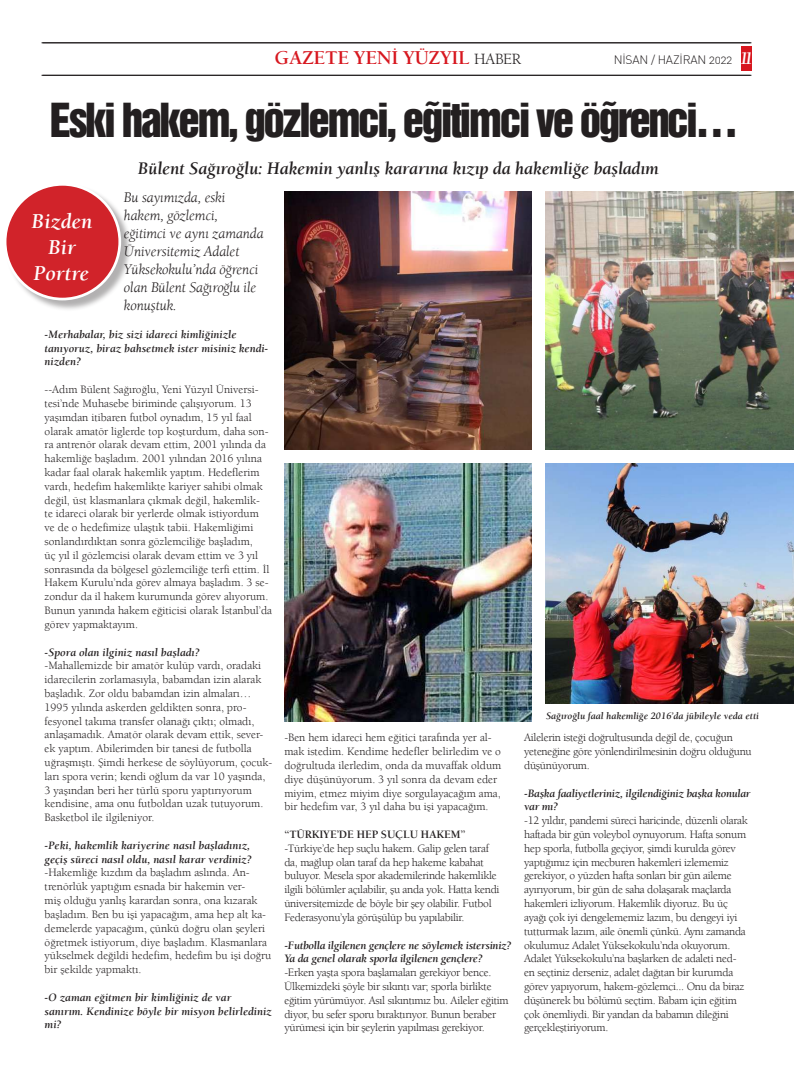
<style>
.page{position:relative;width:794px;height:1078px;background:#fff}
.page>*{position:absolute;margin:0;border:0;box-sizing:border-box;transform-origin:0 0}
.t1{font:43px "Helvetica Inserat";letter-spacing:-.06em;color:#231f20}
.t2{font:italic 700 21.6px/25.9px "Berkeley Oldstyle";color:#fff;text-align:center}
.t3{font:700 20px "Berkeley Oldstyle";letter-spacing:-.02em;color:#d7171f}
.t4{font:italic 700 18px "Berkeley Oldstyle";letter-spacing:-.01em;color:#231f20}
.t5{font:italic 15px/18px "Berkeley Oldstyle";letter-spacing:-.01em;color:#231f20}
.t6{font:12px "DIN Light Alternate";letter-spacing:-.015em;color:#231f20}
.t7{font:11.5px/13.8px "Berkeley Oldstyle";color:#231f20}
.t8{font:11.5px/13.8px "Berkeley Oldstyle";letter-spacing:-.025em;color:#231f20}
.t9{font:italic 700 11.5px/13.8px "Berkeley Oldstyle";color:#231f20}
.t10{font:italic 700 11.5px/13.8px "Berkeley Oldstyle";letter-spacing:-.025em;color:#231f20}
.t11{font:700 11.5px "Berkeley Oldstyle";letter-spacing:-.01em;color:#231f20}
.t12{font:italic 700 10px "Berkeley Oldstyle";color:#231f20}
.s1{font-weight:400;font-size:16px;color:#231f20}
.s2{font-family:"Berkeley Oldstyle";font-weight:700;font-style:italic;font-size:18px;color:#fff}
</style>
<div class="page">
<hr style="left:43px;top:43px;width:708px;height:1px;background:#231f20">
<hr style="left:43px;top:75px;width:708px;height:1px;background:#231f20">
<div style="left:741px;top:46px;width:10px;height:25px;background:#d7171f"></div>
<hr style="left:42px;top:43px;width:708px;height:1px;background:#231f20">
<hr style="left:42px;top:75px;width:708px;height:1px;background:#231f20">
<div style="left:5px;top:184px;width:127px;height:128px;background:#231f20;opacity:.35"></div>
<div style="left:5px;top:184px;width:115px;height:115px;background:#d1232a;border-radius:50%"></div>
<div style="left:4px;top:183px;width:117px;height:117px;border:3px solid #fff;border-radius:50%"></div>
<img style="left:284px;top:191px;width:248px;height:258px">
<img style="left:546px;top:191px;width:247px;height:258px">
<img style="left:284px;top:463px;width:248px;height:258px">
<img style="left:546px;top:463px;width:247px;height:240px">
<h3 class="t3" style="left:275px;top:45px;width:248px">GAZETE YENİ YÜZYIL <span class="s1">HABER</span></h3>
<p class="t6" style="left:614px;top:53px;width:141px">NİSAN / HAZİRAN 2022 <span class="s2">11</span></p>
<h1 class="t1" style="left:50px;top:94px;width:690px">Eski hakem, gözlemci, eğitimci ve öğrenci…</h1>
<h3 class="t4" style="left:138px;top:157px;width:522px">Bülent Sağıroğlu: Hakemin yanlış kararına kızıp da hakemliğe başladım</h3>
<h3 class="t5" style="left:124px;top:188px;width:141px">Bu sayımızda, eski hakem, gözlemci, eğitimci ve aynı zamanda<br>Üniversitemiz Adalet<br>Yüksekokulu’nda öğrenci olan Bülent Sağıroğlu ile konuştuk.</h3>
<p class="t9" style="left:45px;top:327px;width:225px">-Merhabalar, biz sizi idareci kimliğinizle tanıyoruz, biraz bahsetmek ister misiniz kendi&shy;nizden?</p>
<p class="t7" style="left:45px;top:382px;width:229px">--Adım Bülent Sağıroğlu, Yeni Yüzyıl Üniversi&shy;tesi’nde Muhasebe biriminde çalışıyorum. 13 yaşımdan itibaren futbol oynadım, 15 yıl faal olarak amatör liglerde top koşturdum, daha son&shy;ra antrenör olarak devam ettim, 2001 yılında da hakemliğe başladım. 2001 yılından 2016 yılına kadar faal olarak hakemlik yaptım. Hedeflerim vardı, hedefim hakemlikte kariyer sahibi olmak değil, üst klasmanlara çıkmak değil, hakemlik-<br>te idareci olarak bir yerlerde olmak istiyordum<br>ve de o hedefimize ulaştık tabii. Hakemliğimi sonlandırdıktan sonra gözlemciliğe başladım,<br>üç yıl il gözlemcisi olarak devam ettim ve 3 yıl sonrasında da bölgesel gözlemciliğe terfi ettim. İl Hakem Kurulu’nda görev almaya başladım. 3 se&shy;zondur da il hakem kurumunda görev alıyorum.<br>Bunun yanında hakem eğiticisi olarak İstanbul’da görev yapmaktayım.</p>
<p class="t9" style="left:45px;top:644px;width:157px">-Spora olan ilginiz nasıl başladı?</p>
<p class="t7" style="left:45px;top:658px;width:229px">-Mahallemizde bir amatör kulüp vardı, oradaki idarecilerin zorlamasıyla, babamdan izin alarak başladık. Zor oldu babamdan izin almaları… 1995 yılında askerden geldikten sonra, pro&shy;fesyonel takıma transfer olanağı çıktı; olmadı, anlaşamadık. Amatör olarak devam ettik, sever&shy;ek yaptım. Abilerimden bir tanesi de futbolla uğraşmıştı. Şimdi herkese de söylüyorum, çocuk&shy;ları spora verin; kendi oğlum da var 10 yaşında, 3 yaşından beri her türlü sporu yaptırıyorum kendisine, ama onu futboldan uzak tutuyorum.<br>Basketbol ile ilgileniyor.</p>
<p class="t9" style="left:45px;top:838px;width:208px">-Peki, hakemlik kariyerine nasıl başladınız, geçiş süreci nasıl oldu, nasıl karar verdiniz?</p>
<p class="t7" style="left:45px;top:865px;width:228px">-Hakemliğe kızdım da başladım aslında. An&shy;trenörlük yaptığım esnada bir hakemin ver-<br>miş olduğu yanlış karardan sonra, ona kızarak başladım. Ben bu işi yapacağım, ama hep alt ka&shy;demelerde yapacağım, çünkü doğru olan şeyleri öğretmek istiyorum, diye başladım. Klasmanlara yükselmek değildi hedefim, hedefim bu işi doğru bir şekilde yapmaktı.</p>
<p class="t9" style="left:45px;top:989px;width:229px">-O zaman eğitmen bir kimliğiniz de var sanırım. Kendinize böyle bir misyon belirlediniz mi?</p>
<h2 class="t2" style="left:32px;top:208px;width:62px">Bizden<br>Bir<br>Portre</h2>
<p class="t7" style="left:284px;top:730px;width:218px">-Ben hem idareci hem eğitici tarafında yer al&shy;mak istedim. Kendime hedefler belirledim ve o doğrultuda ilerledim, onda da muvaffak oldum diye düşünüyorum. 3 yıl sonra da devam eder miyim, etmez miyim diye sorgulayacağım ama, bir hedefim var, 3 yıl daha bu işi yapacağım.</p>
<p class="t11" style="left:284px;top:827px;width:183px">“TÜRKIYE’DE HEP SUÇLU HAKEM”</p>
<p class="t8" style="left:284px;top:840px;width:217px">-Türkiye’de hep suçlu hakem. Galip gelen taraf da, mağlup olan taraf da hep hakeme kabahat buluyor. Mesela spor akademilerinde hakemlikle ilgili bölümler açılabilir, şu anda yok. Hatta kendi üniversitemizde de böyle bir şey olabilir. Futbol Federasyonu’yla görüşülüp bu yapılabilir.</p>
<p class="t10" style="left:284px;top:937px;width:228px">-Futbolla ilgilenen gençlere ne söylemek istersiniz?<br>Ya da genel olarak sporla ilgilenen gençlere?</p>
<p class="t8" style="left:284px;top:965px;width:226px">-Erken yaşta spora başlamaları gerekiyor bence.<br>Ülkemizdeki şöyle bir sıkıntı var; sporla birlikte eğitim yürümüyor. Asıl sıkıntımız bu. Aileler eğitim diyor, bu sefer sporu bıraktırıyor. Bunun beraber yürümesi için bir şeylerin yapılması gerekiyor.</p>
<p class="t12" style="left:546px;top:709px;width:214px">Sağıroğlu faal hakemliğe 2016’da jübileyle veda etti</p>
<p class="t8" style="left:524px;top:730px;width:229px">Ailelerin isteği doğrultusunda değil de, çocuğun yeteneğine göre yönlendirilmesinin doğru olduğunu düşünüyorum.</p>
<p class="t10" style="left:524px;top:785px;width:228px">-Başka faaliyetleriniz, ilgilendiğiniz başka konular var mı?</p>
<p class="t8" style="left:524px;top:813px;width:225px">-12 yıldır, pandemi süreci haricinde, düzenli olarak haftada bir gün voleybol oynuyorum. Hafta sonum hep sporla, futbolla geçiyor, şimdi kurulda görev yaptığımız için mecburen hakemleri izlememiz gerekiyor, o yüzden hafta sonları bir gün aileme ayırıyorum, bir gün de saha dolaşarak maçlarda hakemleri izliyorum. Hakemlik diyoruz. Bu üç ayağı çok iyi dengelememiz lazım, bu dengeyi iyi tutturmak lazım, aile önemli çünkü. Aynı zamanda okulumuz Adalet Yüksekokulu’nda okuyorum.<br>Adalet Yüksekokulu’na başlarken de adaleti ned&shy;en seçtiniz derseniz, adalet dağıtan bir kurumda görev yapıyorum, hakem-gözlemci... Onu da biraz düşünerek bu bölümü seçtim. Babam için eğitim çok önemliydi. Bir yandan da babamın dileğini gerçekleştiriyorum.</p>
</div>
